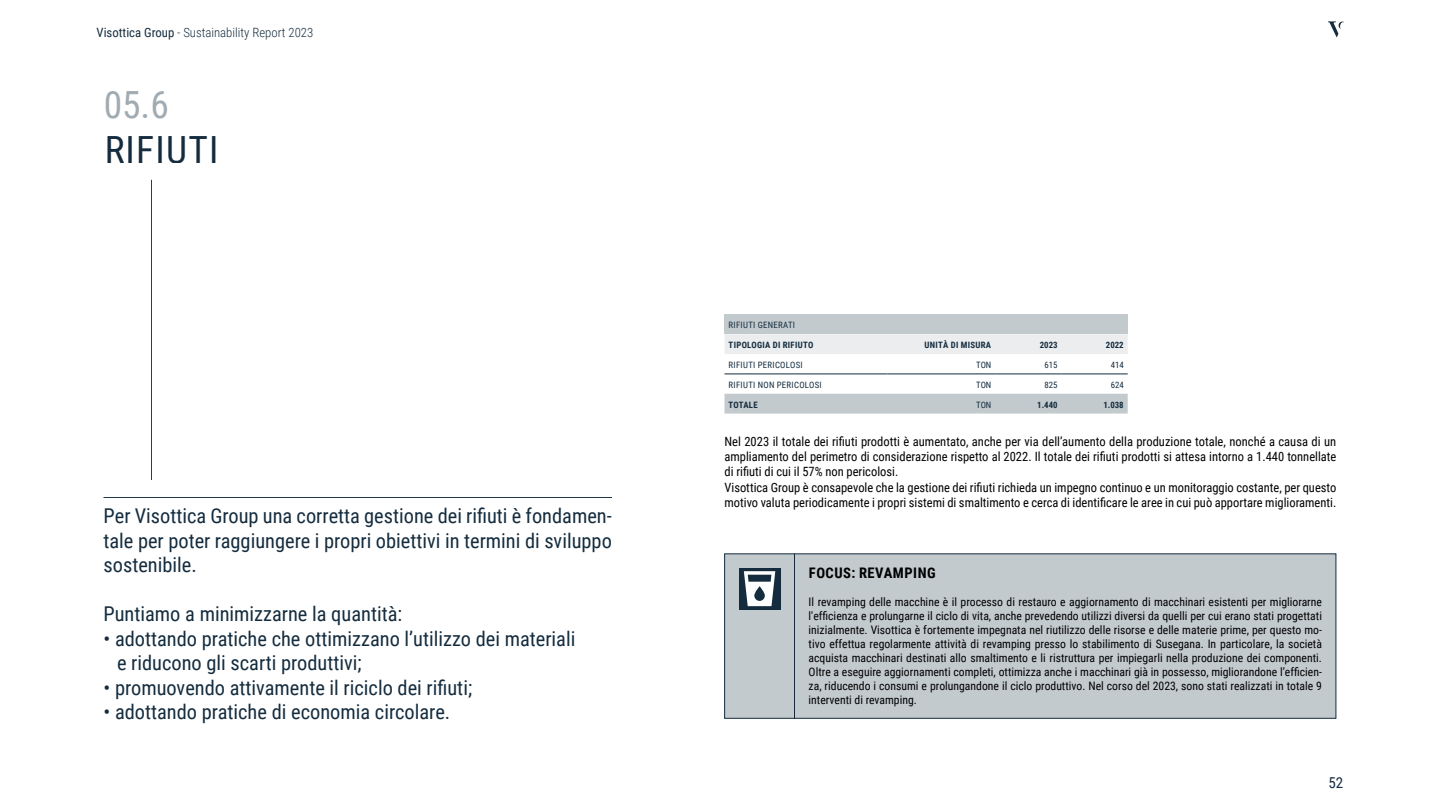
<style>
.page{position:relative;width:1440px;height:810px;background:#fff}
.page>*{position:absolute;margin:0;border:0;box-sizing:border-box;transform-origin:0 0}
.t1{font:37.5px "Roboto Condensed";letter-spacing:.035em;color:#142c3e}
.t2{font:37.5px "Roboto Condensed";color:#a1abb2}
.t3{font:20.4px/24.5px "Roboto Condensed";color:#142c3e;text-align:justify}
.t4{font:15px "Roboto Condensed";color:#142c3e}
.t5{font:700 14.55px "Roboto Condensed";letter-spacing:.035em;color:#000}
.t6{font:12.75px/15.3px "Roboto Condensed";color:#000}
.t7{font:300 12.75px "Roboto Condensed";color:#142c3e}
.t8{font:11.7px/14px "Roboto Condensed";color:#000;text-align:justify}
.t9{font:8.77px "Roboto Condensed";letter-spacing:.035em;color:#142c3e}
.t10{font:700 8.77px "Roboto Condensed";letter-spacing:.035em;color:#142c3e}
.s1{font-weight:400}
</style>
<div class="page">
<svg style="left:1328px;top:21px;width:16px;height:17px"></svg>
<hr style="left:151px;top:180px;width:1px;height:300px;background:#142c3e">
<hr style="left:104px;top:497px;width:508px;height:1px;background:#142c3e">
<div style="left:724px;top:314px;width:404px;height:20px;background:#c3cace"></div>
<div style="left:724px;top:334px;width:404px;height:20px;background:#ebedef"></div>
<div style="left:724px;top:394px;width:404px;height:20px;background:#c3cace"></div>
<hr style="left:724px;top:374px;width:164px;height:1px;background:#142c3e">
<hr style="left:995px;top:374px;width:67px;height:1px;background:#142c3e">
<hr style="left:1062px;top:374px;width:66px;height:1px;background:#142c3e">
<hr style="left:888px;top:374px;width:107px;height:1px;background:#142c3e">
<div style="left:724px;top:554px;width:612px;height:164px;background:#c3cace"></div>
<div style="left:739px;top:568px;width:42px;height:42px;background:#142c3e"></div>
<svg style="left:744px;top:571px;width:31px;height:35px"></svg>
<hr style="left:794px;top:554px;width:1px;height:164px;background:#142c3e">
<p class="t7" style="left:97px;top:24px;width:218px"><span class="s1">Visottica Group</span> - Sustainability Report 2023</p>
<h1 class="t2" style="left:104px;top:78px;width:67px">05.6</h1>
<h1 class="t1" style="left:104px;top:123px;width:116px">RIFIUTI</h1>
<h2 class="t3" style="left:104px;top:503px;width:510px">Per Visottica Group una corretta gestione dei rifiuti è fondamen&shy;tale per poter raggiungere i propri obiettivi in termini di sviluppo sostenibile.</h2>
<h2 class="t3" style="left:104px;top:601px;width:300px">Puntiamo a minimizzarne la quantità:</h2>
<h2 class="t3" style="left:117px;top:625px;width:460px;text-indent:-14px">• adottando pratiche che ottimizzano l’utilizzo dei materiali e riducono gli scarti produttivi;</h2>
<h2 class="t3" style="left:104px;top:674px;width:370px">• promuovendo attivamente il riciclo dei rifiuti;</h2>
<h2 class="t3" style="left:104px;top:699px;width:348px">• adottando pratiche di economia circolare.</h2>
<p class="t9" style="left:729px;top:319px;width:68px">RIFIUTI GENERATI</p>
<p class="t10" style="left:729px;top:339px;width:86px">TIPOLOGIA DI RIFIUTO</p>
<p class="t10" style="left:925px;top:339px;width:68px">UNITÀ DI MISURA</p>
<p class="t10" style="left:1040px;top:339px;width:19px">2023</p>
<p class="t10" style="left:1106px;top:339px;width:19px">2022</p>
<p class="t9" style="left:729px;top:359px;width:76px">RIFIUTI PERICOLOSI</p>
<p class="t9" style="left:976px;top:359px;width:17px">TON</p>
<p class="t9" style="left:1045px;top:359px;width:15px">615</p>
<p class="t9" style="left:1111px;top:359px;width:15px">414</p>
<p class="t9" style="left:729px;top:379px;width:95px">RIFIUTI NON PERICOLOSI</p>
<p class="t9" style="left:976px;top:379px;width:17px">TON</p>
<p class="t9" style="left:1045px;top:379px;width:15px">825</p>
<p class="t9" style="left:1111px;top:379px;width:15px">624</p>
<p class="t10" style="left:729px;top:398px;width:31px">TOTALE</p>
<p class="t9" style="left:976px;top:398px;width:17px">TON</p>
<p class="t10" style="left:1037px;top:398px;width:22px">1.440</p>
<p class="t10" style="left:1103px;top:398px;width:22px">1.038</p>
<p class="t6" style="left:724px;top:433px;width:613px">Nel 2023 il totale dei rifiuti prodotti è aumentato, anche per via dell’aumento della produzione totale, nonché a causa di un ampliamento del perimetro di considerazione rispetto al 2022. Il totale dei rifiuti prodotti si attesa intorno a 1.440 tonnellate di rifiuti di cui il 57% non pericolosi.<br>Visottica Group è consapevole che la gestione dei rifiuti richieda un impegno continuo e un monitoraggio costante, per questo motivo valuta periodicamente i propri sistemi di smaltimento e cerca di identificare le aree in cui può apportare miglioramenti.</p>
<p class="t5" style="left:809px;top:563px;width:128px">FOCUS: REVAMPING</p>
<p class="t8" style="left:809px;top:595px;width:515px">Il revamping delle macchine è il processo di restauro e aggiornamento di macchinari esistenti per migliorarne l'efficienza e prolungarne il ciclo di vita, anche prevedendo utilizzi diversi da quelli per cui erano stati progettati inizialmente. Visottica è fortemente impegnata nel riutilizzo delle risorse e delle materie prime, per questo mo&shy;tivo effettua regolarmente attività di revamping presso lo stabilimento di Susegana. In particolare, la società acquista macchinari destinati allo smaltimento e li ristruttura per impiegarli nella produzione dei componenti.<br>Oltre a eseguire aggiornamenti completi, ottimizza anche i macchinari già in possesso, migliorandone l’efficien&shy;za, riducendo i consumi e prolungandone il ciclo produttivo. Nel corso del 2023, sono stati realizzati in totale 9 interventi di revamping.</p>
<p class="t4" style="left:1329px;top:772px;width:16px">52</p>
</div>
